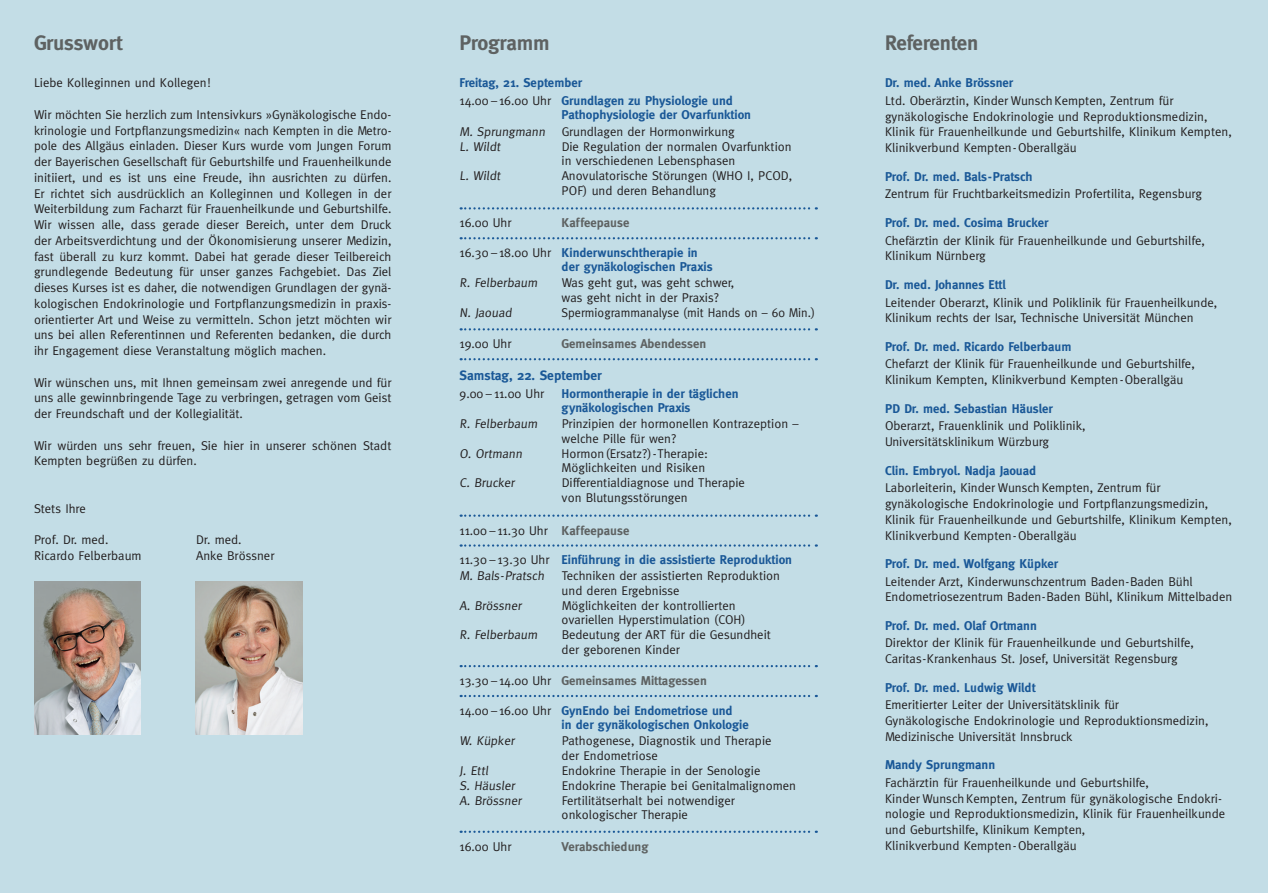
<style>
.page{position:relative;width:1268px;height:893px;background:#fff}
.page>*{position:absolute;margin:0;border:0;box-sizing:border-box;transform-origin:0 0}
.t1{font:700 21px "Meta";letter-spacing:-.01em;color:#5e6262}
.t2{font:700 13.5px "Meta";color:#1a5897}
.t3{font:12.75px/15.8px "Meta";color:#231f20}
.t4{font:700 12.75px/14.2px "Meta";color:#1a5897}
.t5{font:700 12.75px "Meta";color:#5e6262}
.t6{font:12.75px "Meta";color:#231f20;scale:.96 1}
.s1{font-weight:400;color:#231f20}
.s2{font-weight:700;color:#5e6262}
</style>
<div class="page">
<div style="left:0;top:0;width:1267px;height:893px;background:#c3dde6"></div>
<img style="left:196px;top:581px;width:106px;height:153px">
<img style="left:34px;top:581px;width:106px;height:153px">
<svg style="left:460px;top:207px;width:356px;height:3px"></svg>
<svg style="left:460px;top:237px;width:356px;height:2px"></svg>
<svg style="left:460px;top:328px;width:356px;height:2px"></svg>
<svg style="left:460px;top:358px;width:356px;height:2px"></svg>
<svg style="left:460px;top:514px;width:356px;height:3px"></svg>
<svg style="left:460px;top:544px;width:356px;height:3px"></svg>
<svg style="left:460px;top:665px;width:356px;height:2px"></svg>
<svg style="left:460px;top:695px;width:356px;height:2px"></svg>
<svg style="left:460px;top:831px;width:356px;height:2px"></svg>
<p class="t1" style="left:34px;top:31px;width:90px">Grusswort</p>
<p class="t3" style="left:34px;top:75px;width:178px">Liebe Kolleginnen und Kollegen!</p>
<p class="t3" style="left:34px;top:106px;width:359px;text-align:justify">Wir möchten Sie herzlich zum Intensivkurs »Gynäkologische Endo&shy;krinologie und Fortpflanzungsmedizin« nach Kempten in die Metro&shy;pole des Allgäus einladen. Dieser Kurs wurde vom Jungen Forum der Bayerischen Gesellschaft für Geburtshilfe und Frauenheilkunde initiiert, und es ist uns eine Freude, ihn ausrichten zu dürfen.<br>Er richtet sich ausdrücklich an Kolleginnen und Kollegen in der Weiterbildung zum Facharzt für Frauenheilkunde und Geburtshilfe.<br>Wir wissen alle, dass gerade dieser Bereich, unter dem Druck der Arbeitsverdichtung und der Ökonomisierung unserer Medizin, fast überall zu kurz kommt. Dabei hat gerade dieser Teilbereich grundlegende Bedeutung für unser ganzes Fachgebiet. Das Ziel dieses Kurses ist es daher, die notwendigen Grundlagen der gynä&shy;kologischen Endokrinologie und Fortpflanzungsmedizin in praxis&shy;orientierter Art und Weise zu vermitteln. Schon jetzt möchten wir uns bei allen Referentinnen und Referenten bedanken, die durch ihr Engagement diese Veranstaltung möglich machen.</p>
<p class="t3" style="left:34px;top:374px;width:359px;text-align:justify">Wir wünschen uns, mit Ihnen gemeinsam zwei anregende und für uns alle gewinnbringende Tage zu verbringen, getragen vom Geist der Freundschaft und der Kollegialität.</p>
<p class="t3" style="left:34px;top:437px;width:359px">Wir würden uns sehr freuen, Sie hier in unserer schönen Stadt<br>Kempten begrüßen zu dürfen.</p>
<p class="t3" style="left:34px;top:500px;width:53px">Stets Ihre</p>
<p class="t3" style="left:34px;top:532px;width:76px">Prof. Dr. med.</p>
<p class="t3" style="left:196px;top:532px;width:47px">Dr. med.</p>
<p class="t3" style="left:34px;top:547px;width:109px">Ricardo Felberbaum</p>
<p class="t3" style="left:196px;top:547px;width:80px">Anke Brössner</p>
<p class="t1" style="left:459px;top:31px;width:91px">Programm</p>
<p class="t4" style="left:459px;top:75px;width:124px">Freitag, 21. September</p>
<p class="t4" style="left:561px;top:94px;width:191px;text-indent:-102px"><span class="s1">14.00 –16.00 Uhr</span> Grundlagen zu Physiologie und<br>Pathophysiologie der Ovarfunktion</p>
<p class="t3" style="left:459px;top:123px;width:277px">M. Sprungmann Grundlagen der Hormonwirkung</p>
<p class="t3" style="left:459px;top:138px;width:44px">L. Wildt</p>
<p class="t3" style="left:561px;top:139px;width:231px;line-height:14.4px">Die Regulation der normalen Ovarfunktion in verschiedenen Lebensphasen</p>
<p class="t3" style="left:459px;top:168px;width:44px">L. Wildt</p>
<p class="t3" style="left:561px;top:168px;width:232px;line-height:14.4px">Anovulatorische Störungen (WHO I, PCOD,<br>POF) und deren Behandlung</p>
<p class="t3" style="left:459px;top:215px;width:53px">16.00 Uhr</p>
<p class="t5" style="left:561px;top:216px;width:69px">Kaffeepause</p>
<p class="t4" style="left:561px;top:246px;width:152px;text-indent:-102px"><span class="s1">16.30 –18.00 Uhr</span> Kinderwunschtherapie in der gynäkologischen Praxis</p>
<p class="t3" style="left:459px;top:275px;width:81px">R. Felberbaum</p>
<p class="t3" style="left:561px;top:276px;width:174px;line-height:14.2px">Was geht gut, was geht schwer, was geht nicht in der Praxis?</p>
<p class="t3" style="left:459px;top:305px;width:56px">N. Jaouad</p>
<p class="t6" style="left:561px;top:305px;width:265px">Spermiogrammanalyse (mit Hands on – 60 Min.)</p>
<p class="t3" style="left:459px;top:336px;width:53px">19.00 Uhr</p>
<p class="t5" style="left:561px;top:337px;width:146px">Gemeinsames Abendessen</p>
<p class="t2" style="left:459px;top:367px;width:144px">Samstag, 22. September</p>
<p class="t3" style="left:459px;top:386px;width:86px">9.00 –11.00 Uhr</p>
<p class="t4" style="left:561px;top:386px;width:178px">Hormontherapie in der täglichen gynäkologischen Praxis</p>
<p class="t3" style="left:459px;top:416px;width:81px">R. Felberbaum</p>
<p class="t3" style="left:561px;top:417px;width:238px;line-height:14.4px">Prinzipien der hormonellen Kontrazeption – welche Pille für wen?</p>
<p class="t3" style="left:459px;top:445px;width:66px">O. Ortmann</p>
<p class="t3" style="left:561px;top:446px;width:148px;line-height:14.2px">Hormon(Ersatz?)-Therapie:<br>Möglichkeiten und Risiken</p>
<p class="t3" style="left:459px;top:475px;width:58px">C. Brucker</p>
<p class="t3" style="left:561px;top:476px;width:185px;line-height:14.2px">Differentialdiagnose und Therapie von Blutungsstörungen</p>
<p class="t3" style="left:459px;top:522px;width:171px">11.00 –11.30 Uhr <span class="s2">Kaffeepause</span></p>
<p class="t4" style="left:459px;top:553px;width:334px"><span class="s1">11.30 –13.30 Uhr</span> Einführung in die assistierte Reproduktion</p>
<p class="t3" style="left:459px;top:569px;width:322px;line-height:14.4px;text-align:center">M. Bals-Pratsch Techniken der assistierten Reproduktion und deren Ergebnisse</p>
<p class="t3" style="left:459px;top:597px;width:65px">A. Brössner</p>
<p class="t3" style="left:561px;top:598px;width:185px;line-height:14.4px">Möglichkeiten der kontrollierten ovariellen Hyperstimulation (COH)</p>
<p class="t3" style="left:459px;top:627px;width:81px">R. Felberbaum</p>
<p class="t3" style="left:561px;top:628px;width:211px;line-height:14.4px">Bedeutung der ART für die Gesundheit der geborenen Kinder</p>
<p class="t5" style="left:459px;top:673px;width:249px"><span class="s1">13.30 –14.00 Uhr</span> Gemeinsames Mittagessen</p>
<p class="t4" style="left:561px;top:703px;width:188px;text-indent:-102px"><span class="s1">14.00 –16.00 Uhr</span> GynEndo bei Endometriose und<br>in der gynäkologischen Onkologie</p>
<p class="t3" style="left:459px;top:733px;width:58px">W. Küpker</p>
<p class="t3" style="left:561px;top:733px;width:211px;line-height:14.4px">Pathogenese, Diagnostik und Therapie der Endometriose</p>
<p class="t3" style="left:459px;top:762px;width:32px">J. Ettl</p>
<p class="t3" style="left:561px;top:762px;width:200px">Endokrine Therapie in der Senologie</p>
<p class="t3" style="left:459px;top:777px;width:59px">S. Häusler</p>
<p class="t3" style="left:561px;top:777px;width:236px">Endokrine Therapie bei Genitalmalignomen</p>
<p class="t3" style="left:459px;top:793px;width:65px">A. Brössner</p>
<p class="t3" style="left:561px;top:793px;width:175px;line-height:14.2px">Fertilitätserhalt bei notwendiger onkologischer Therapie</p>
<p class="t3" style="left:459px;top:838px;width:53px">16.00 Uhr</p>
<p class="t5" style="left:561px;top:839px;width:88px">Verabschiedung</p>
<p class="t1" style="left:884px;top:31px;width:95px">Referenten</p>
<p class="t4" style="left:884px;top:76px;width:130px">Dr. med. Anke Brössner</p>
<p class="t3" style="left:884px;top:93px;width:348px">Ltd. Oberärztin, Kinder WunschKempten, Zentrum für gynäkologische Endokrinologie und Reproduktionsmedizin,<br>Klinik für Frauenheilkunde und Geburtshilfe, Klinikum Kempten,</p>
<p class="t3" style="left:884px;top:140px;width:193px">Klinikverbund Kempten-Oberallgäu</p>
<p class="t4" style="left:884px;top:169px;width:149px">Prof. Dr. med. Bals-Pratsch</p>
<p class="t3" style="left:884px;top:186px;width:318px">Zentrum für Fruchtbarkeitsmedizin Profertilita, Regensburg</p>
<p class="t4" style="left:884px;top:215px;width:165px">Prof. Dr. med. Cosima Brucker</p>
<p class="t3" style="left:884px;top:232px;width:321px">Chefärztin der Klinik für Frauenheilkunde und Geburtshilfe,<br>Klinikum Nürnberg</p>
<p class="t4" style="left:884px;top:277px;width:122px">Dr. med. Johannes Ettl</p>
<p class="t3" style="left:884px;top:294px;width:333px">Leitender Oberarzt, Klinik und Poliklinik für Frauenheilkunde,<br>Klinikum rechts der Isar, Technische Universität München</p>
<p class="t4" style="left:884px;top:339px;width:188px">Prof. Dr. med. Ricardo Felberbaum</p>
<p class="t3" style="left:884px;top:356px;width:311px">Chefarzt der Klinik für Frauenheilkunde und Geburtshilfe,</p>
<p class="t3" style="left:884px;top:372px;width:300px">Klinikum Kempten, Klinikverbund Kempten-Oberallgäu</p>
<p class="t4" style="left:884px;top:401px;width:169px">PD Dr. med. Sebastian Häusler</p>
<p class="t3" style="left:884px;top:418px;width:202px">Oberarzt, Frauenklinik und Poliklinik,<br>Universitätsklinikum Würzburg</p>
<p class="t4" style="left:884px;top:463px;width:153px">Clin. Embryol. Nadja Jaouad</p>
<p class="t3" style="left:884px;top:480px;width:348px">Laborleiterin, Kinder WunschKempten, Zentrum für gynäkologische Endokrinologie und Fortpflanzungsmedizin, Klinik für Frauenheilkunde und Geburtshilfe, Klinikum Kempten, Klinikverbund Kempten-Oberallgäu</p>
<p class="t4" style="left:884px;top:556px;width:175px">Prof. Dr. med. Wolfgang Küpker</p>
<p class="t3" style="left:884px;top:573px;width:309px">Leitender Arzt, Kinderwunschzentrum Baden-Baden Bühl</p>
<p class="t3" style="left:884px;top:589px;width:348px">Endometriosezentrum Baden-Baden Bühl, Klinikum Mittelbaden</p>
<p class="t4" style="left:884px;top:618px;width:153px">Prof. Dr. med. Olaf Ortmann</p>
<p class="t3" style="left:884px;top:635px;width:310px">Direktor der Klinik für Frauenheilkunde und Geburtshilfe,</p>
<p class="t3" style="left:884px;top:651px;width:294px">Caritas-Krankenhaus St. Josef, Universität Regensburg</p>
<p class="t4" style="left:884px;top:680px;width:152px">Prof. Dr. med. Ludwig Wildt</p>
<p class="t3" style="left:884px;top:697px;width:325px">Emeritierter Leiter der Universitätsklinik für<br>Gynäkologische Endokrinologie und Reproduktionsmedizin,<br>Medizinische Universität Innsbruck</p>
<p class="t4" style="left:884px;top:758px;width:112px">Mandy Sprungmann</p>
<p class="t3" style="left:884px;top:774px;width:341px">Fachärztin für Frauenheilkunde und Geburtshilfe,<br>Kinder WunschKempten, Zentrum für gynäkologische Endokri&shy;nologie und Reproduktionsmedizin, Klinik für Frauenheilkunde und Geburtshilfe, Klinikum Kempten,<br>Klinikverbund Kempten-Oberallgäu</p>
</div>
